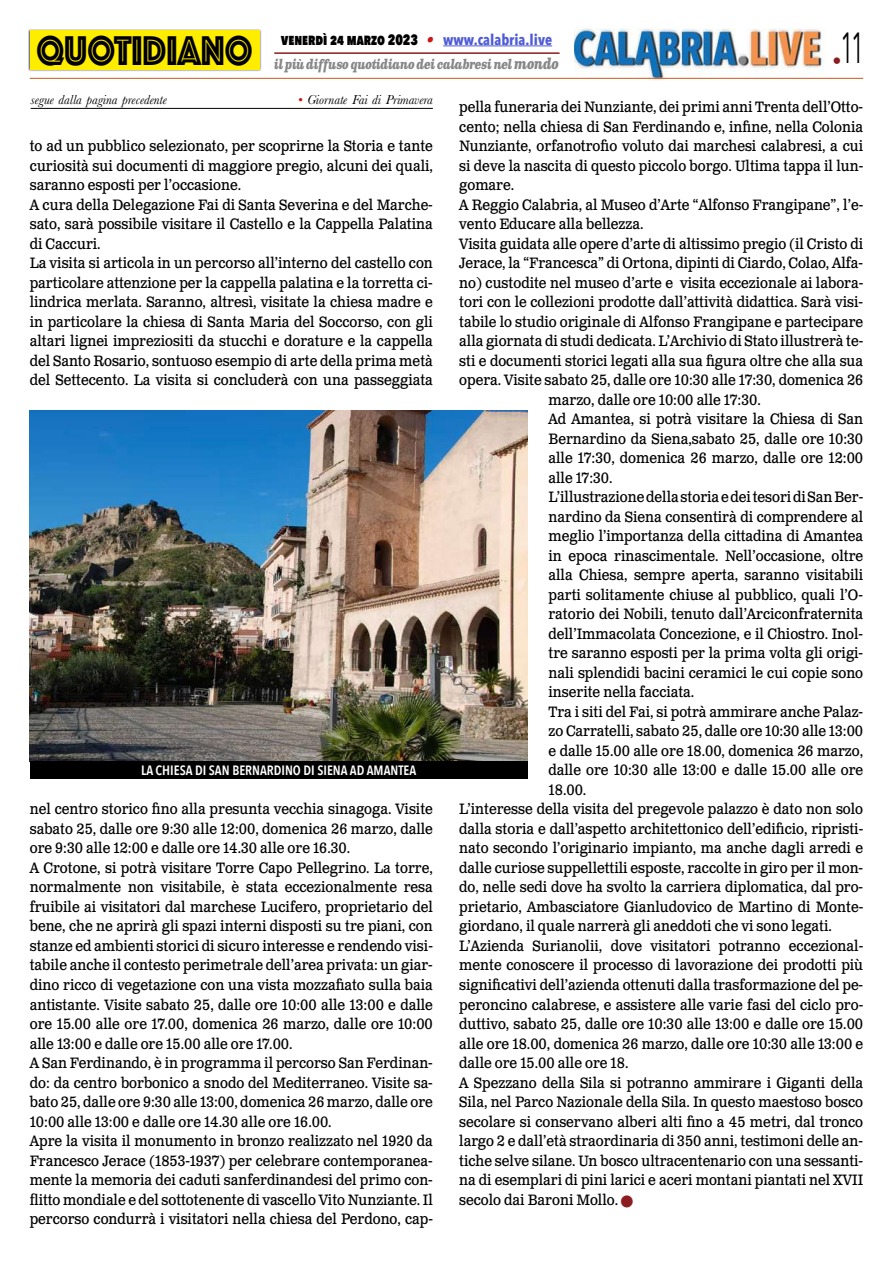
<style>
.page{position:relative;width:893px;height:1263px;background:#fff}
.page>*{position:absolute;margin:0;border:0;box-sizing:border-box;transform-origin:0 0}
.t1{font:43.5px "Avenir Next Condensed";color:#000;scale:.55 1}
.t2{font:43.2px "Phosphate Inline";color:#000;scale:.87 1}
.t3{font:15px/19.5px "Clarendon Text Pro";color:#000;scale:.9 1}
.t4{font:800 15px "Avenir Next Condensed";color:#000;scale:.9 1}
.t5{font:italic 13.5px "Baskerville";color:#000}
.t6{font:italic 700 13.5px "Clarendon Text Pro";letter-spacing:-.05em;color:#878787;scale:.79 1}
.t7{font:600 13.5px "Avenir Next Condensed";color:#fff}
.s1{color:#8b1c1f}
.s2{font-family:"Clarendon Text Pro";font-weight:700;font-style:italic;color:#ca181a}
.s3{font-weight:700;color:#4f5cd6}
.s4{font-size:15px}
.s5{color:#ca181a}
</style>
<div class="page">
<img style="left:574px;top:28px;width:252px;height:53px">
<hr style="left:30px;top:78px;width:833px;height:1px;background:#c85a19">
<div style="left:28px;top:29px;width:233px;height:43px;background:#000;opacity:.75"></div>
<div style="left:30px;top:31px;width:229px;height:39px;background:#ffed00"></div>
<hr style="left:31px;top:108px;width:402px;height:1px;background:#000">
<hr style="left:443px;top:46px;width:109px;height:1px;background:#4f5cd6">
<hr style="left:274px;top:52px;width:285px;height:2px;background:#8b1c1f">
<img style="left:30px;top:411px;width:497px;height:351px">
<div style="left:30px;top:762px;width:497px;height:17px;background:#000"></div>
<h2 class="t2" style="left:36px;top:20px;width:250px">QUOTIDIANO</h2>
<h1 class="t1" style="left:832px;top:11px;width:58px"><sub>•</sub>11</h1>
<p class="t3" style="left:459px;top:98px;width:450px">pella funeraria dei Nunziante, dei primi anni Trenta dell’Otto-</p>
<p class="t3" style="left:459px;top:118px;width:450px">cento; nella chiesa di San Ferdinando e, infine, nella Colonia</p>
<p class="t3" style="left:459px;top:137px;width:450px">Nunziante, orfanotrofio voluto dai marchesi calabresi, a cui</p>
<p class="t3" style="left:459px;top:157px;width:450px">si deve la nascita di questo piccolo borgo. Ultima tappa il lun-</p>
<p class="t3" style="left:459px;top:176px;width:63px">gomare.</p>
<p class="t3" style="left:459px;top:196px;width:450px">A Reggio Calabria, al Museo d’Arte “Alfonso Frangipane”, l’e-</p>
<p class="t3" style="left:459px;top:215px;width:206px">vento Educare alla bellezza.</p>
<p class="t3" style="left:459px;top:235px;width:450px">Visita guidata alle opere d’arte di altissimo pregio (il Cristo di</p>
<p class="t3" style="left:459px;top:254px;width:450px">Jerace, la “Francesca” di Ortona, dipinti di Ciardo, Colao, Alfa-</p>
<p class="t3" style="left:459px;top:274px;width:450px">no) custodite nel museo d’arte e visita eccezionale ai labora-</p>
<p class="t3" style="left:459px;top:293px;width:450px">tori con le collezioni prodotte dall’attività didattica. Sarà visi-</p>
<p class="t3" style="left:459px;top:313px;width:450px">tabile lo studio originale di Alfonso Frangipane e partecipare</p>
<p class="t3" style="left:459px;top:332px;width:450px">alla giornata di studi dedicata. L’Archivio di Stato illustrerà te-</p>
<p class="t3" style="left:459px;top:352px;width:450px">sti e documenti storici legati alla sua figura oltre che alla sua</p>
<p class="t3" style="left:459px;top:371px;width:450px">opera. Visite sabato 25, dalle ore 10:30 alle 17:30, domenica 26</p>
<p class="t3" style="left:549px;top:391px;width:237px">marzo, dalle ore 10:00 alle 17:30.</p>
<p class="t3" style="left:549px;top:410px;width:351px">Ad Amantea, si potrà visitare la Chiesa di San</p>
<p class="t3" style="left:549px;top:430px;width:351px">Bernardino da Siena,sabato 25, dalle ore 10:30</p>
<p class="t3" style="left:549px;top:449px;width:351px">alle 17:30, domenica 26 marzo, dalle ore 12:00</p>
<p class="t3" style="left:549px;top:469px;width:73px">alle 17:30.</p>
<p class="t3" style="left:549px;top:488px;width:351px">L’illustrazione della storia e dei tesori di San Ber-</p>
<p class="t3" style="left:549px;top:508px;width:351px">nardino da Siena consentirà di comprendere al</p>
<p class="t3" style="left:549px;top:527px;width:351px">meglio l’importanza della cittadina di Amantea</p>
<p class="t3" style="left:549px;top:547px;width:351px">in epoca rinascimentale. Nell’occasione, oltre</p>
<p class="t3" style="left:549px;top:566px;width:351px">alla Chiesa, sempre aperta, saranno visitabili</p>
<p class="t3" style="left:549px;top:586px;width:351px">parti solitamente chiuse al pubblico, quali l’O-</p>
<p class="t3" style="left:549px;top:605px;width:351px">ratorio dei Nobili, tenuto dall’Arciconfraternita</p>
<p class="t3" style="left:549px;top:625px;width:351px">dell’Immacolata Concezione, e il Chiostro. Inol-</p>
<p class="t3" style="left:549px;top:644px;width:351px">tre saranno esposti per la prima volta gli origi-</p>
<p class="t3" style="left:549px;top:664px;width:351px">nali splendidi bacini ceramici le cui copie sono</p>
<p class="t3" style="left:549px;top:683px;width:163px">inserite nella facciata.</p>
<p class="t3" style="left:549px;top:703px;width:351px">Tra i siti del Fai, si potrà ammirare anche Palaz-</p>
<p class="t3" style="left:549px;top:722px;width:351px">zo Carratelli, sabato 25, dalle ore 10:30 alle 13:00</p>
<p class="t3" style="left:549px;top:742px;width:351px">e dalle 15.00 alle ore 18.00, domenica 26 marzo,</p>
<p class="t3" style="left:549px;top:761px;width:351px">dalle ore 10:30 alle 13:00 e dalle 15.00 alle ore</p>
<p class="t3" style="left:549px;top:781px;width:44px">18.00.</p>
<p class="t3" style="left:459px;top:800px;width:450px">L’interesse della visita del pregevole palazzo è dato non solo</p>
<p class="t3" style="left:459px;top:820px;width:450px">dalla storia e dall’aspetto architettonico dell’edificio, ripristi-</p>
<p class="t3" style="left:459px;top:839px;width:450px">nato secondo l’originario impianto, ma anche dagli arredi e</p>
<p class="t3" style="left:459px;top:859px;width:450px">dalle curiose suppellettili esposte, raccolte in giro per il mon-</p>
<p class="t3" style="left:459px;top:878px;width:450px">do, nelle sedi dove ha svolto la carriera diplomatica, dal pro-</p>
<p class="t3" style="left:459px;top:898px;width:450px">prietario, Ambasciatore Gianludovico de Martino di Monte-</p>
<p class="t3" style="left:459px;top:917px;width:415px">giordano, il quale narrerà gli aneddoti che vi sono legati.</p>
<p class="t3" style="left:459px;top:937px;width:450px">L’Azienda Surianolii, dove visitatori potranno eccezional-</p>
<p class="t3" style="left:459px;top:956px;width:450px">mente conoscere il processo di lavorazione dei prodotti più</p>
<p class="t3" style="left:459px;top:976px;width:450px">significativi dell’azienda ottenuti dalla trasformazione del pe-</p>
<p class="t3" style="left:459px;top:995px;width:450px">peroncino calabrese, e assistere alle varie fasi del ciclo pro-</p>
<p class="t3" style="left:459px;top:1015px;width:450px">duttivo, sabato 25, dalle ore 10:30 alle 13:00 e dalle ore 15.00</p>
<p class="t3" style="left:459px;top:1034px;width:450px">alle ore 18.00, domenica 26 marzo, dalle ore 10:30 alle 13:00 e</p>
<p class="t3" style="left:459px;top:1054px;width:190px">dalle ore 15.00 alle ore 18.</p>
<p class="t3" style="left:459px;top:1073px;width:450px">A Spezzano della Sila si potranno ammirare i Giganti della</p>
<p class="t3" style="left:459px;top:1093px;width:450px">Sila, nel Parco Nazionale della Sila. In questo maestoso bosco</p>
<p class="t3" style="left:459px;top:1112px;width:450px">secolare si conservano alberi alti fino a 45 metri, dal tronco</p>
<p class="t3" style="left:459px;top:1132px;width:450px">largo 2 e dall’età straordinaria di 350 anni, testimoni delle an-</p>
<p class="t3" style="left:459px;top:1151px;width:450px">tiche selve silane. Un bosco ultracentenario con una sessanti-</p>
<p class="t3" style="left:459px;top:1171px;width:450px">na di esemplari di pini larici e aceri montani piantati nel XVII</p>
<p class="t3" style="left:459px;top:1190px;width:194px">secolo dai Baroni Mollo. <span class="s1">■</span></p>
<p class="t4" style="left:281px;top:30px;width:302px">VENERDÌ 24 MARZO 2023 <span class="s2">•</span> <span class="s3">www.calabria.live</span></p>
<p class="t6" style="left:274px;top:56px;width:362px">il più diffuso quotidiano dei calabresi nel <span class="s4">mondo</span></p>
<p class="t5" style="left:31px;top:91px;width:138px">segue dalla pagina precedente</p>
<p class="t5" style="left:298px;top:91px;width:136px"><span class="s5">•</span> Giornate Fai di Primavera</p>
<p class="t3" style="left:30px;top:137px;width:449px">to ad un pubblico selezionato, per scoprirne la Storia e tante curiosità sui documenti di maggiore pregio, alcuni dei quali, saranno esposti per l’occasione.<br>A cura della Delegazione Fai di Santa Severina e del Marche&shy;sato, sarà possibile visitare il Castello e la Cappella Palatina di Caccuri.<br>La visita si articola in un percorso all’interno del castello con particolare attenzione per la cappella palatina e la torretta ci&shy;lindrica merlata. Saranno, altresì, visitate la chiesa madre e in particolare la chiesa di Santa Maria del Soccorso, con gli altari lignei impreziositi da stucchi e dorature e la cappella del Santo Rosario, sontuoso esempio di arte della prima metà del Settecento. La visita si concluderà con una passeggiata</p>
<p class="t7" style="left:141px;top:759px;width:277px">LA CHIESA DI SAN BERNARDINO DI SIENA AD AMANTEA</p>
<p class="t3" style="left:30px;top:800px;width:449px">nel centro storico fino alla presunta vecchia sinagoga. Visite sabato 25, dalle ore 9:30 alle 12:00, domenica 26 marzo, dalle ore 9:30 alle 12:00 e dalle ore 14.30 alle ore 16.30.<br>A Crotone, si potrà visitare Torre Capo Pellegrino. La torre, normalmente non visitabile, è stata eccezionalmente resa fruibile ai visitatori dal marchese Lucifero, proprietario del bene, che ne aprirà gli spazi interni disposti su tre piani, con stanze ed ambienti storici di sicuro interesse e rendendo visi&shy;tabile anche il contesto perimetrale dell’area privata: un giar&shy;dino ricco di vegetazione con una vista mozzafiato sulla baia antistante. Visite sabato 25, dalle ore 10:00 alle 13:00 e dalle ore 15.00 alle ore 17.00, domenica 26 marzo, dalle ore 10:00 alle 13:00 e dalle ore 15.00 alle ore 17.00.<br>A San Ferdinando, è in programma il percorso San Ferdinan&shy;do: da centro borbonico a snodo del Mediterraneo. Visite sa&shy;bato 25, dalle ore 9:30 alle 13:00, domenica 26 marzo, dalle ore 10:00 alle 13:00 e dalle ore 14.30 alle ore 16.00.<br>Apre la visita il monumento in bronzo realizzato nel 1920 da Francesco Jerace (1853-1937) per celebrare contemporanea&shy;mente la memoria dei caduti sanferdinandesi del primo con&shy;flitto mondiale e del sottotenente di vascello Vito Nunziante. Il percorso condurrà i visitatori nella chiesa del Perdono, cap-</p>
</div>
